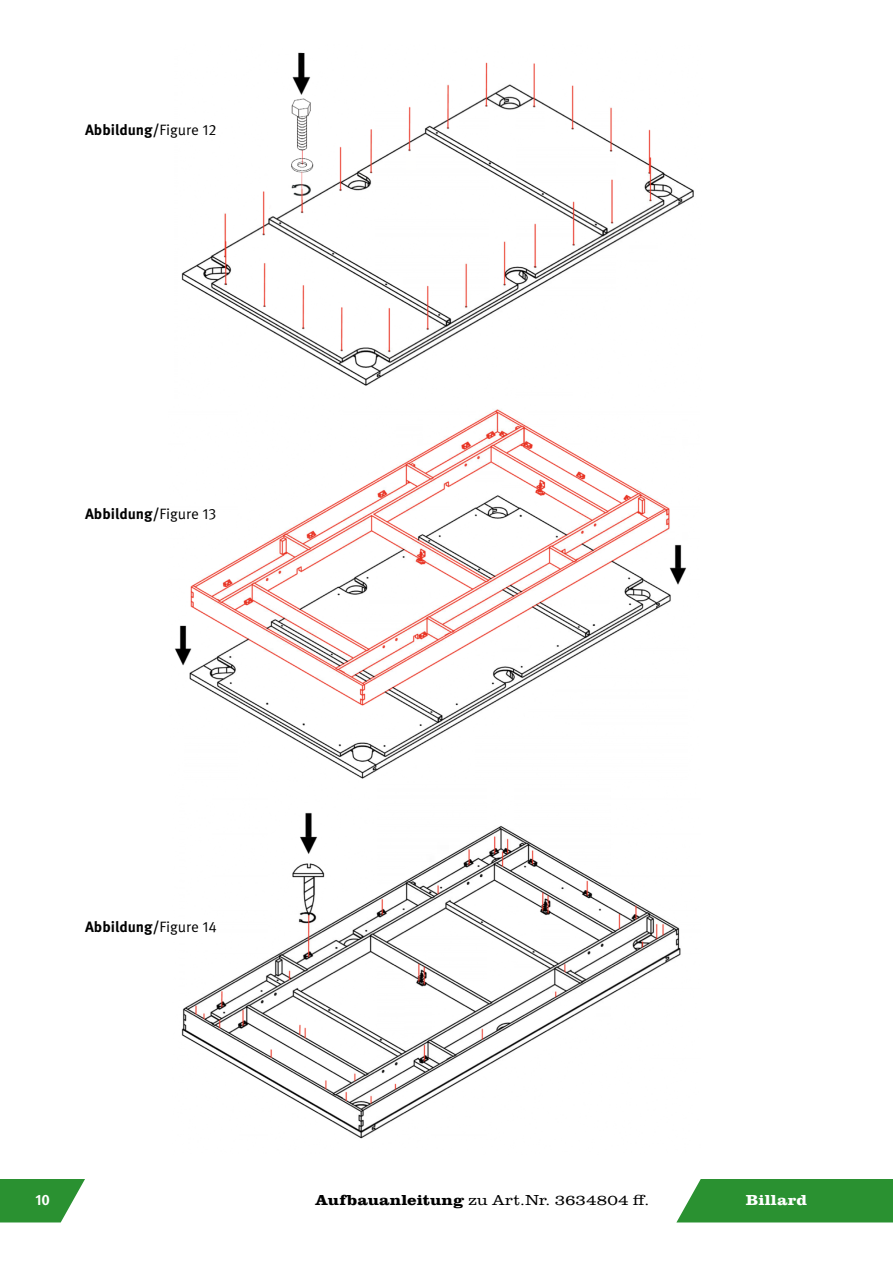
<style>
.page{position:relative;width:893px;height:1263px;background:#fff}
.page>*{position:absolute;margin:0;border:0;box-sizing:border-box;transform-origin:0 0}
.t1{font:700 15px "Meta Pro";color:#000}
.t2{font:300 15px "Clarendon URW";letter-spacing:.005em;color:#000;scale:1.15 1}
.t3{font:700 15px "Clarendon URW";letter-spacing:.01em;color:#fff;scale:1.14 1}
.t4{font:700 15px "Meta Pro";color:#fff}
.s1{font-family:"Meta Pro Norm";font-weight:400}
.s2{font-weight:700}
</style>
<div class="page">
<div style="left:676px;top:1179px;width:217px;height:43px;background:#2a9131"></div>
<svg style="left:0;top:1179px;width:85px;height:43px;background:#48a04e"></svg>
<img style="left:175px;top:409px;width:512px;height:370px">
<img style="left:181px;top:812px;width:500px;height:327px">
<img style="left:181px;top:52px;width:513px;height:334px">
<p class="t1" style="left:85px;top:118px;width:133px">Abbildung/<span class="s1">Figure 12</span></p>
<p class="t1" style="left:85px;top:502px;width:133px">Abbildung/<span class="s1">Figure 13</span></p>
<p class="t1" style="left:85px;top:915px;width:133px">Abbildung/<span class="s1">Figure 14</span></p>
<p class="t4" style="left:35px;top:1188px;width:16px">10</p>
<p class="t2" style="left:316px;top:1190px;width:292px"><span class="s2">Aufbauanleitung</span> zu Art.Nr. 3634804 ff.</p>
<p class="t3" style="left:746px;top:1189px;width:55px">Billard</p>
</div>
